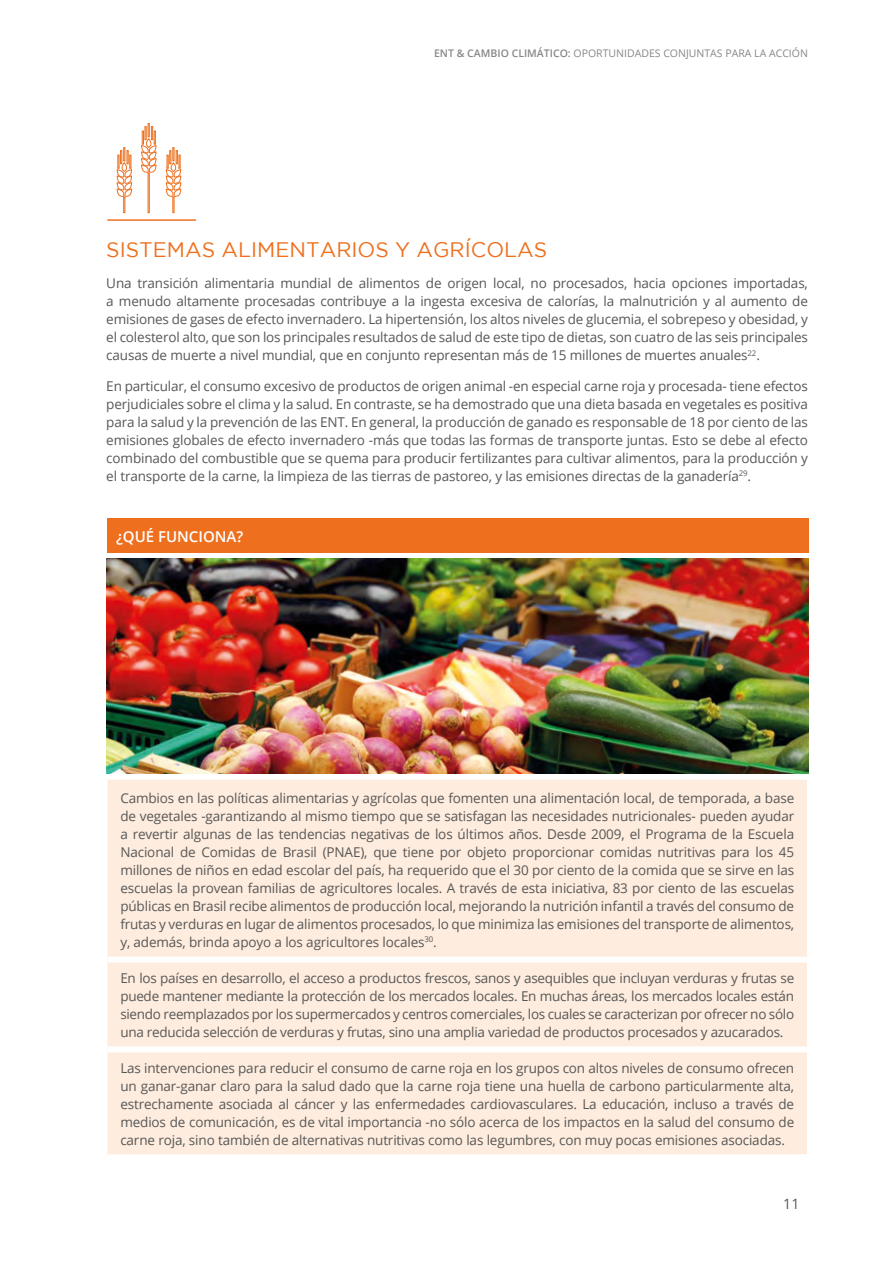
<style>
.page{position:relative;width:893px;height:1263px;background:#fff}
.page>*{position:absolute;margin:0;border:0;box-sizing:border-box;transform-origin:0 0}
.t1{font:21px "Gotham";color:#ee701e}
.t2{font:600 15px "Open Sans";color:#fff}
.t3{font:14.25px "Open Sans";color:#575756}
.t4{font:13.5px/18px "Open Sans";letter-spacing:-.01em;color:#575756;text-align:justify}
.t5{font:10.5px "Open Sans";color:#878787}
.s1{font-weight:600}
</style>
<div class="page">
<img style="left:106px;top:559px;width:702px;height:215px">
<div style="left:148px;top:173px;width:2px;height:40px;border:1px solid #ee701e"></div>
<svg style="left:141px;top:123px;width:16px;height:50px"></svg>
<svg style="left:166px;top:147px;width:16px;height:66px"></svg>
<svg style="left:116px;top:147px;width:16px;height:66px"></svg>
<div style="left:108px;top:519px;width:701px;height:34px;background:#ee701e"></div>
<hr style="left:108px;top:219px;width:88px;height:2px;background:#ee701e">
<div style="left:108px;top:780px;width:699px;height:374px;background:#feecde"></div>
<div style="left:108px;top:956px;width:699px;height:6px;background:#fff"></div>
<div style="left:108px;top:1046px;width:699px;height:6px;background:#fff"></div>
<p class="t5" style="left:434px;top:46px;width:375px"><span class="s1">ENT &amp; CAMBIO CLIMÁTICO:</span> OPORTUNIDADES CONJUNTAS PARA LA ACCIÓN</p>
<h1 class="t1" style="left:106px;top:238px;width:442px">SISTEMAS ALIMENTARIOS Y AGRÍCOLAS</h1>
<p class="t4" style="left:106px;top:274px;width:703px">Una transición alimentaria mundial de alimentos de origen local, no procesados, hacia opciones importadas, a menudo altamente procesadas contribuye a la ingesta excesiva de calorías, la malnutrición y al aumento de emisiones de gases de efecto invernadero. La hipertensión, los altos niveles de glucemia, el sobrepeso y obesidad, y el colesterol alto, que son los principales resultados de salud de este tipo de dietas, son cuatro de las seis principales causas de muerte a nivel mundial, que en conjunto representan más de 15 millones de muertes anuales<sup>22</sup>.</p>
<p class="t4" style="left:106px;top:377px;width:703px">En particular, el consumo excesivo de productos de origen animal -en especial carne roja y procesada- tiene efectos perjudiciales sobre el clima y la salud. En contraste, se ha demostrado que una dieta basada en vegetales es positiva para la salud y la prevención de las ENT. En general, la producción de ganado es responsable de 18 por ciento de las emisiones globales de efecto invernadero -más que todas las formas de transporte juntas. Esto se debe al efecto combinado del combustible que se quema para producir fertilizantes para cultivar alimentos, para la producción y el transporte de la carne, la limpieza de las tierras de pastoreo, y las emisiones directas de la ganadería<sup>29</sup>.</p>
<p class="t2" style="left:116px;top:526px;width:129px">¿QUÉ FUNCIONA?</p>
<p class="t4" style="left:120px;top:788px;width:675px">Cambios en las políticas alimentarias y agrícolas que fomenten una alimentación local, de temporada, a base de vegetales -garantizando al mismo tiempo que se satisfagan las necesidades nutricionales- pueden ayudar a revertir algunas de las tendencias negativas de los últimos años. Desde 2009, el Programa de la Escuela Nacional de Comidas de Brasil (PNAE), que tiene por objeto proporcionar comidas nutritivas para los 45 millones de niños en edad escolar del país, ha requerido que el 30 por ciento de la comida que se sirve en las escuelas la provean familias de agricultores locales. A través de esta iniciativa, 83 por ciento de las escuelas públicas en Brasil recibe alimentos de producción local, mejorando la nutrición infantil a través del consumo de frutas y verduras en lugar de alimentos procesados, lo que minimiza las emisiones del transporte de alimentos, y, además, brinda apoyo a los agricultores locales<sup>30</sup>.</p>
<p class="t4" style="left:120px;top:968px;width:675px">En los países en desarrollo, el acceso a productos frescos, sanos y asequibles que incluyan verduras y frutas se puede mantener mediante la protección de los mercados locales. En muchas áreas, los mercados locales están siendo reemplazados por los supermercados y centros comerciales, los cuales se caracterizan por ofrecer no sólo una reducida selección de verduras y frutas, sino una amplia variedad de productos procesados y azucarados.</p>
<p class="t4" style="left:120px;top:1058px;width:675px">Las intervenciones para reducir el consumo de carne roja en los grupos con altos niveles de consumo ofrecen un ganar-ganar claro para la salud dado que la carne roja tiene una huella de carbono particularmente alta, estrechamente asociada al cáncer y las enfermedades cardiovasculares. La educación, incluso a través de medios de comunicación, es de vital importancia -no sólo acerca de los impactos en la salud del consumo de carne roja, sino también de alternativas nutritivas como las legumbres, con muy pocas emisiones asociadas.</p>
<p class="t3" style="left:783px;top:1194px;width:18px">11</p>
</div>
